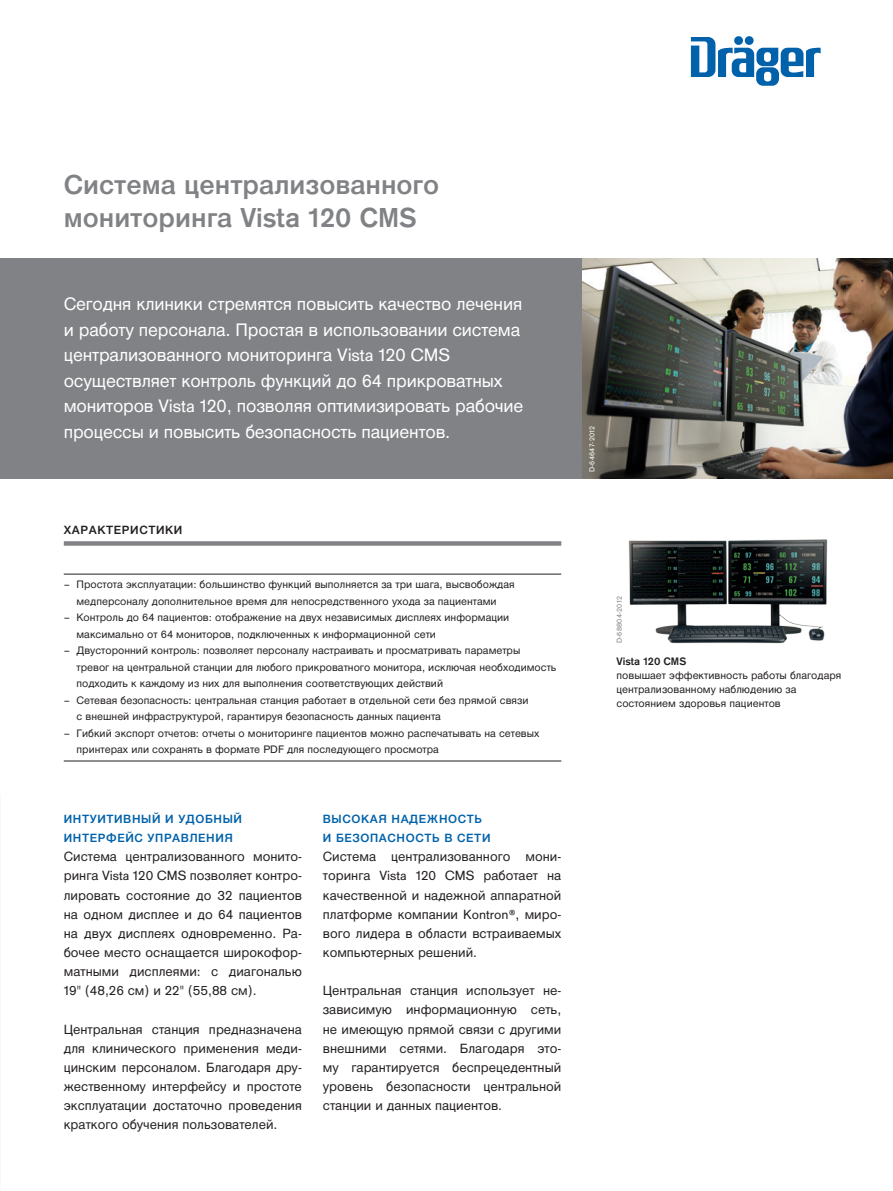
<style>
.page{position:relative;width:893px;height:1191px;background:#fff}
.page>*{position:absolute;margin:0;border:0;box-sizing:border-box;transform-origin:0 0}
.PI-Überschrift{font:700 28.5px/33px "Draeger Sans";color:#808285}
.Einleitungstext_weiß{font:18.75px/25.5px "Draeger Sans";letter-spacing:-.01em;color:#fff}
.Fließtext_DraeSansRe{font:13.8px/19.2px "Draeger Sans";color:#231f20;text-align:justify}
.Fließtext_Zwischenue{font:700 12.3px/19.2px "Draeger Sans";letter-spacing:.05em;color:#0161aa}
.Tab_Ueberschrift_1_8{font:700 12.3px "Draeger Sans";letter-spacing:.05em;color:#231f20}
.Tab_Fließ_7_5pt{font:11.25px/16.5px "Draeger Sans";color:#231f20}
.Bildunterschrift_Tex{font:11.25px/14.2px "Draeger Sans";color:#231f20}
.Bildunterschrift_Ueb{font:700 11.25px "Draeger Sans";color:#231f20}
.Bildnummer_Weiß{font:7.5px "Draeger Sans";letter-spacing:.025em;color:#fff}
.Bildnummer_60_Schwar{font:7.5px "Draeger Sans";letter-spacing:.025em;color:#808285}
.s1{font-family:"Draeger San Tab"}
</style>
<div class="page">
<div style="left:0;top:258px;width:625px;height:220px;background:#808285"></div>
<img style="left:583px;top:258px;width:310px;height:220px">
<img style="left:628px;top:539px;width:200px;height:105px">
<div style="left:64px;top:541px;width:497px;height:5px;background:#808285"></div>
<hr style="left:64px;top:574px;width:497px;height:1px;background:#231f20">
<hr style="left:64px;top:760px;width:497px;height:1px;background:#231f20">
<svg style="left:691px;top:37px;width:130px;height:49px"></svg>
<p class="PI-Überschrift" style="left:64px;top:167px;width:377px">Система централизованного мониторинга Vista 120 CMS</p>
<p class="Einleitungstext_weiß" style="left:64px;top:290px;width:461px">Сегодня клиники стремятся повысить качество лечения и работу персонала. Простая в использовании система централизованного мониторинга Vista 120 CMS осуществляет контроль функций до 64 прикроватных мониторов Vista 120, позволяя оптимизировать рабочие процессы и повысить безопасность пациентов.</p>
<p class="Tab_Ueberschrift_1_8" style="left:64px;top:522px;width:120px">ХАРАКТЕРИСТИКИ</p>
<p class="Tab_Fließ_7_5pt" style="left:64px;top:575px;width:452px;text-align:center"><span class="s1">–</span> Простота эксплуатации: большинство функций выполняется за три шага, высвобождая медперсоналу дополнительное время для непосредственного ухода за пациентами</p>
<p class="Tab_Fließ_7_5pt" style="left:77px;top:608px;width:434px;text-indent:-13px"><span class="s1">–</span> Контроль до 64 пациентов: отображение на двух независимых дисплеях информации максимально от 64 мониторов, подключенных к информационной сети</p>
<p class="Tab_Fließ_7_5pt" style="left:77px;top:641px;width:481px;text-indent:-13px"><span class="s1">–</span> Двусторонний контроль: позволяет персоналу настраивать и просматривать параметры<br>тревог на центральной станции для любого прикроватного монитора, исключая необходимость подходить к каждому из них для выполнения соответствующих действий</p>
<p class="Tab_Fließ_7_5pt" style="left:77px;top:691px;width:453px;text-indent:-13px"><span class="s1">–</span> Сетевая безопасность: центральная станция работает в отдельной сети без прямой связи с внешней инфраструктурой, гарантируя безопасность данных пациента</p>
<p class="Tab_Fließ_7_5pt" style="left:77px;top:724px;width:464px;text-indent:-13px"><span class="s1">–</span> Гибкий экспорт отчетов: отчеты о мониторинге пациентов можно распечатывать на сетевых принтерах или сохранять в формате PDF для последующего просмотра</p>
<p class="Fließtext_Zwischenue" style="left:64px;top:808px;width:180px">ИНТУИТИВНЫЙ И УДОБНЫЙ<br>ИНТЕРФЕЙС УПРАВЛЕНИЯ</p>
<p class="Fließtext_DraeSansRe" style="left:64px;top:846px;width:240px">Система централизованного монито&shy;ринга Vista 120 CMS позволяет контро&shy;лировать состояние до 32 пациентов на одном дисплее и до 64 пациентов на двух дисплеях одновременно. Ра&shy;бочее место оснащается широкофор&shy;матными дисплеями: с диагональю 19" (48,26 см) и 22" (55,88 см).</p>
<p class="Fließtext_DraeSansRe" style="left:64px;top:1018px;width:240px">Центральная станция предназначена для клинического применения меди&shy;цинским персоналом. Благодаря дру&shy;жественному интерфейсу и простоте эксплуатации достаточно проведения краткого обучения пользователей.</p>
<p class="Fließtext_Zwischenue" style="left:323px;top:808px;width:169px">ВЫСОКАЯ НАДЕЖНОСТЬ<br>И БЕЗОПАСНОСТЬ В СЕТИ</p>
<p class="Fließtext_DraeSansRe" style="left:323px;top:846px;width:240px">Система централизованного мони&shy;торинга Vista 120 CMS работает на качественной и надежной аппаратной платформе компании Kontron®, миро&shy;вого лидера в области встраиваемых компьютерных решений.</p>
<p class="Fließtext_DraeSansRe" style="left:323px;top:980px;width:240px">Центральная станция использует не&shy;зависимую информационную сеть, не имеющую прямой связи с другими внешними сетями. Благодаря это&shy;му гарантируется беспрецедентный уровень безопасности центральной станции и данных пациентов.</p>
<p class="Bildnummer_Weiß" style="left:587px;top:472px;width:48px;rotate:-90deg">D-64647-2012</p>
<p class="Bildnummer_60_Schwar" style="left:614px;top:643px;width:48px;rotate:-90deg">D-68804-2012</p>
<p class="Bildunterschrift_Ueb" style="left:617px;top:653px;width:71px">Vista 120 CMS</p>
<p class="Bildunterschrift_Tex" style="left:617px;top:667px;width:226px">повышает эффективность работы благодаря централизованному наблюдению за состоянием здоровья пациентов</p>
</div>
